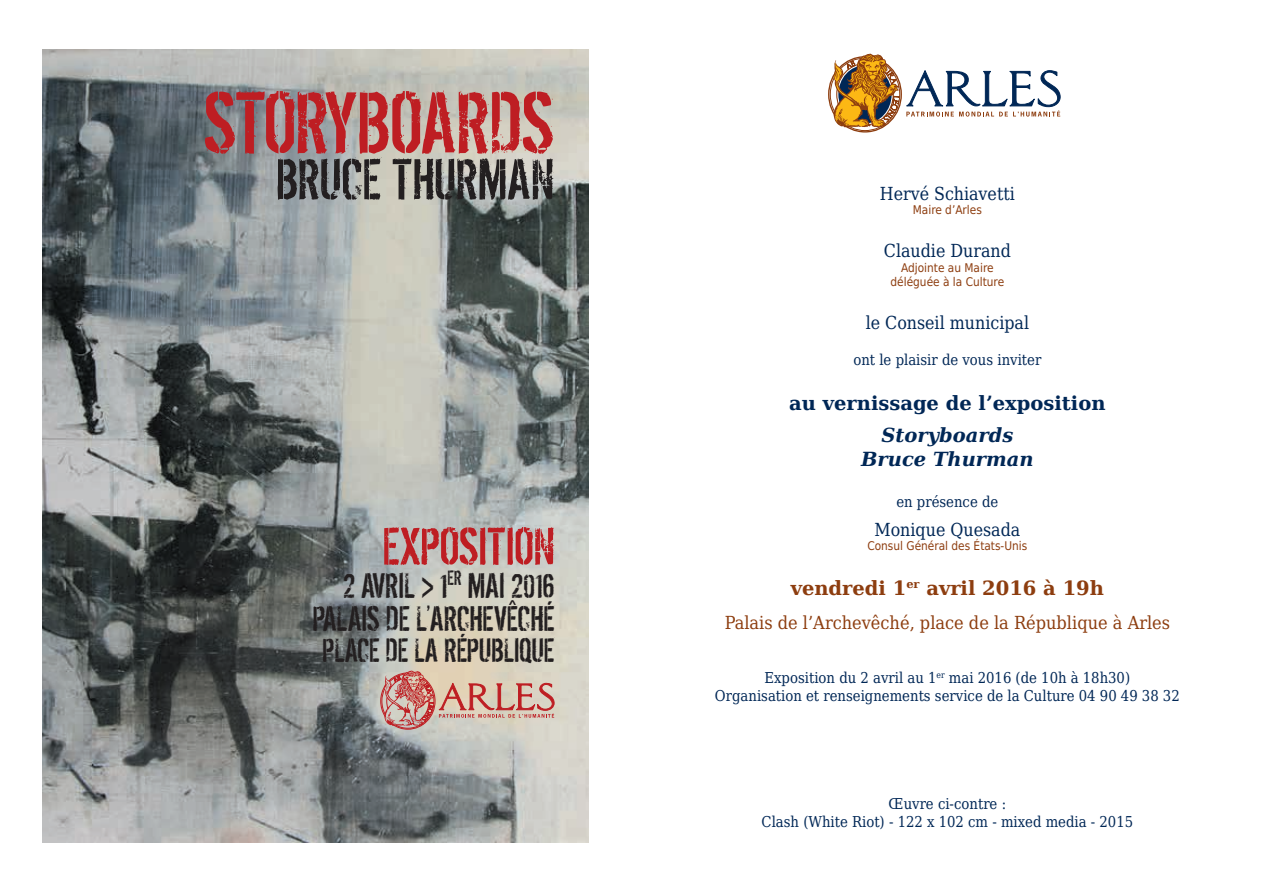
<style>
.page{position:relative;width:1263px;height:893px;background:#fff}
.page>*{position:absolute;margin:0;border:0;box-sizing:border-box;transform-origin:0 0}
.t1{font:95.7px "Dirty Ego";letter-spacing:-.005em;color:#be1e23}
.t2{font:63.15px "Dirty Ego";color:#231f20}
.t3{font:57.9px "Dirty Ego";color:#be1e23}
.t4{font:38.7px/33px "Dirty Ego";color:#231f20;text-align:right}
.t5{font:36.75px "Dirty Ego";color:#231f20}
.t6{font:700 19.5px "DejaVu Serif";color:#002756}
.t7{font:700 19.5px "DejaVu Serif";color:#8d3d0f}
.t8{font:italic 700 19.5px/23.4px "DejaVu Serif";color:#002756;text-align:center}
.t9{font:18px "DejaVu Serif Condensed";color:#002756}
.t10{font:18px "DejaVu Serif Condensed";color:#8d3d0f}
.t11{font:15px/18px "DejaVu Serif Condensed";color:#002756;text-align:center}
.t12{font:12px/14.4px "DejaVu Sans Condensed";color:#8d3d0f;text-align:center}
</style>
<div class="page">
<svg style="left:833px;top:54px;width:228px;height:73px"></svg>
<img style="left:43px;top:50px;width:546px;height:792px">
<svg style="left:380px;top:671px;width:174px;height:59px"></svg>
<h1 class="t1" style="left:204px;top:73px;width:351px">STORYBOARDS</h1>
<h2 class="t2" style="left:276px;top:147px;width:279px">BRUCE THURMAN</h2>
<h3 class="t3" style="left:382px;top:516px;width:174px">EXPOSITION</h3>
<h3 class="t4" style="left:313px;top:568px;width:243px">2 AVRIL &gt; 1<sup>ER</sup> MAI 2016<br>PALAIS DE L’ARCHEVÊCHÉ</h3>
<h3 class="t5" style="left:322px;top:631px;width:234px">PLACE DE LA RÉPUBLIQUE</h3>
<p class="t9" style="left:880px;top:180px;width:136px">Hervé Schiavetti</p>
<p class="t12" style="left:913px;top:202px;width:71px">Maire d’Arles</p>
<p class="t9" style="left:884px;top:237px;width:128px">Claudie Durand</p>
<p class="t12" style="left:890px;top:260px;width:115px">Adjointe au Maire déléguée à la Culture</p>
<p class="t9" style="left:866px;top:309px;width:165px">le Conseil municipal</p>
<p class="t11" style="left:853px;top:351px;width:189px">ont le plaisir de vous inviter</p>
<h3 class="t6" style="left:789px;top:388px;width:318px">au vernissage de l’exposition</h3>
<h3 class="t8" style="left:861px;top:423px;width:174px">Storyboards<br>Bruce Thurman</h3>
<p class="t11" style="left:896px;top:492px;width:103px">en présence de</p>
<p class="t9" style="left:874px;top:516px;width:147px">Monique Quesada</p>
<p class="t12" style="left:867px;top:538px;width:161px">Consul Général des États-Unis</p>
<h3 class="t7" style="left:791px;top:573px;width:315px">vendredi 1<sup>er</sup> avril 2016 à 19h</h3>
<p class="t10" style="left:725px;top:609px;width:447px">Palais de l’Archevêché, place de la République à Arles</p>
<p class="t11" style="left:715px;top:669px;width:466px">Exposition du 2 avril au 1<sup>er</sup> mai 2016 (de 10h à 18h30)<br>Organisation et renseignements service de la Culture 04 90 49 38 32</p>
<p class="t11" style="left:761px;top:795px;width:373px">Œuvre ci-contre :<br>Clash (White Riot) - 122 x 102 cm - mixed media - 2015</p>
</div>
